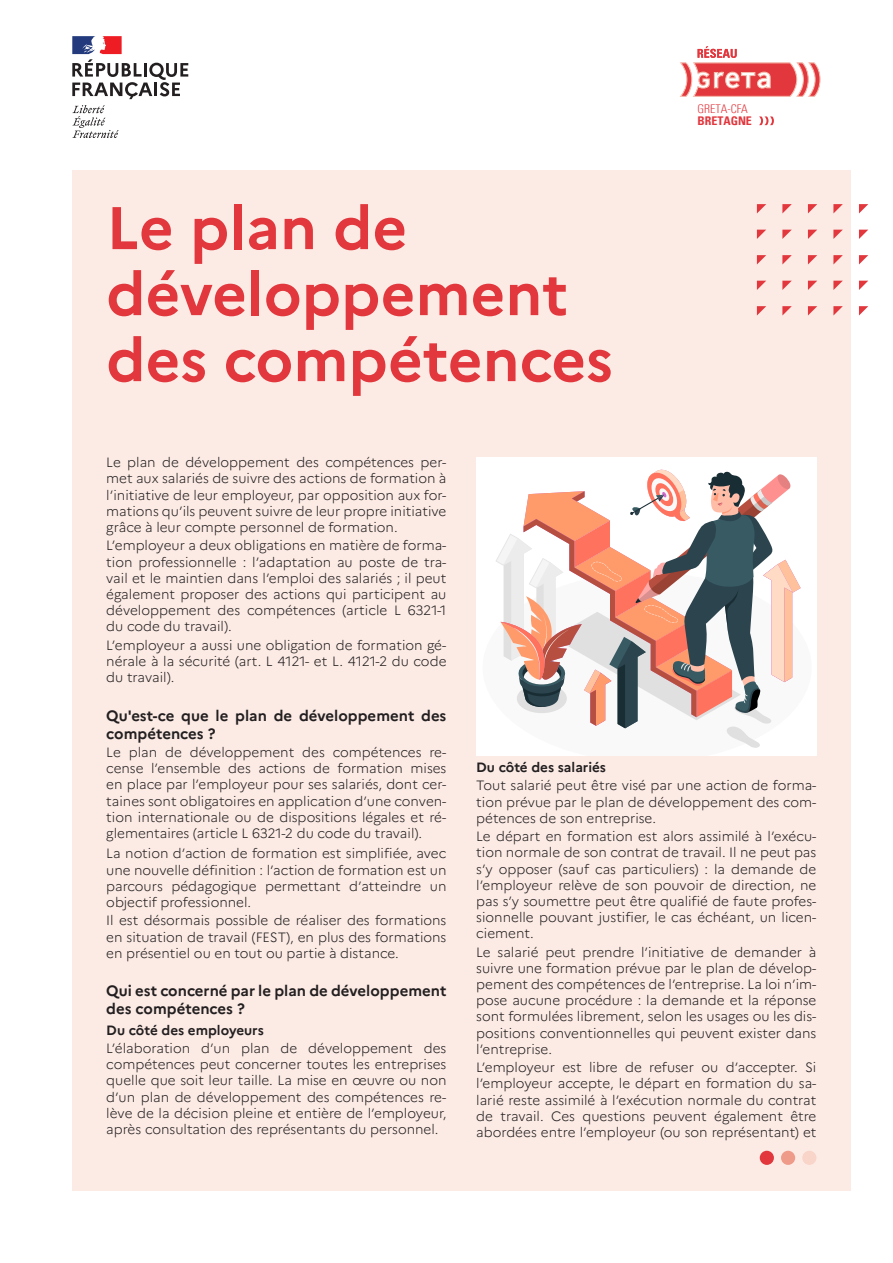
<style>
.page{position:relative;width:893px;height:1263px;background:#fff}
.page>*{position:absolute;margin:0;border:0;box-sizing:border-box;transform-origin:0 0}
.t1{font:700 60px "Marianne";color:#e1373d}
.t2{font:700 15px/18px "Marianne";color:#231f20}
.t3{font:300 13.5px/16.2px "Marianne";color:#231f20;text-align:justify}
.t4{font:700 13.5px "Marianne";color:#231f20}
.t5{font:300 condensed 12px "Univers";color:#e1373d}
.t6{font:700 condensed 12px "Univers";color:#e1373d}
</style>
<div class="page">
<div style="left:72px;top:170px;width:778px;height:1021px;background:#fcebe5"></div>
<svg style="left:679px;top:46px;width:142px;height:51px"></svg>
<svg style="left:72px;top:105px;width:47px;height:33px"></svg>
<svg style="left:72px;top:36px;width:116px;height:63px"></svg>
<svg style="left:759px;top:116px;width:15px;height:9px"></svg>
<div style="left:476px;top:457px;width:340px;height:299px;background:#fff"></div>
<svg style="left:496px;top:469px;width:305px;height:279px"></svg>
<svg style="left:757px;top:204px;width:9px;height:9px"></svg>
<svg style="left:782px;top:204px;width:10px;height:9px"></svg>
<svg style="left:808px;top:204px;width:9px;height:9px"></svg>
<svg style="left:833px;top:204px;width:10px;height:9px"></svg>
<svg style="left:859px;top:204px;width:9px;height:9px"></svg>
<svg style="left:757px;top:230px;width:9px;height:9px"></svg>
<svg style="left:782px;top:230px;width:10px;height:9px"></svg>
<svg style="left:808px;top:230px;width:9px;height:9px"></svg>
<svg style="left:833px;top:230px;width:10px;height:9px"></svg>
<svg style="left:859px;top:230px;width:9px;height:9px"></svg>
<svg style="left:757px;top:255px;width:9px;height:9px"></svg>
<svg style="left:782px;top:255px;width:10px;height:9px"></svg>
<svg style="left:808px;top:255px;width:9px;height:9px"></svg>
<svg style="left:833px;top:255px;width:10px;height:9px"></svg>
<svg style="left:859px;top:255px;width:9px;height:9px"></svg>
<svg style="left:757px;top:281px;width:9px;height:9px"></svg>
<svg style="left:782px;top:281px;width:10px;height:9px"></svg>
<svg style="left:808px;top:281px;width:9px;height:9px"></svg>
<svg style="left:833px;top:281px;width:10px;height:9px"></svg>
<svg style="left:859px;top:281px;width:9px;height:9px"></svg>
<svg style="left:757px;top:306px;width:9px;height:9px"></svg>
<svg style="left:782px;top:306px;width:10px;height:9px"></svg>
<svg style="left:808px;top:306px;width:9px;height:9px"></svg>
<svg style="left:833px;top:306px;width:10px;height:9px"></svg>
<svg style="left:859px;top:306px;width:9px;height:9px"></svg>
<div style="left:760px;top:1151px;width:14px;height:14px;background:#e1373d;border-radius:50%"></div>
<div style="left:781px;top:1151px;width:14px;height:14px;background:#ef9b8a;border-radius:50%"></div>
<div style="left:802px;top:1151px;width:14px;height:14px;background:#f9d4c8;border-radius:50%"></div>
<p class="t1" style="left:106px;top:191px;width:302px">Le plan de</p>
<p class="t1" style="left:106px;top:257px;width:463px">développement</p>
<p class="t1" style="left:106px;top:323px;width:508px">des compétences</p>
<p class="t5" style="left:697px;top:101px;width:52px">GRETA-CFA</p>
<p class="t6" style="left:697px;top:113px;width:56px">BRETAGNE</p>
<p class="t3" style="left:106px;top:454px;width:342px">Le plan de développement des compétences per&shy;met aux salariés de suivre des actions de formation à l’initiative de leur employeur, par opposition aux for&shy;mations qu’ils peuvent suivre de leur propre initiative grâce à leur compte personnel de formation.</p>
<p class="t3" style="left:106px;top:537px;width:342px">L’employeur a deux obligations en matière de forma&shy;tion professionnelle : l’adaptation au poste de tra&shy;vail et le maintien dans l’emploi des salariés ; il peut également proposer des actions qui participent au développement des compétences (article L 6321-1 du code du travail).</p>
<p class="t3" style="left:106px;top:637px;width:342px">L’employeur a aussi une obligation de formation gé&shy;nérale à la sécurité (art. L 4121- et L. 4121-2 du code du travail).</p>
<p class="t2" style="left:106px;top:706px;width:342px">Qu'est-ce que le plan de développement des compétences ?</p>
<p class="t3" style="left:106px;top:744px;width:342px">Le plan de développement des compétences re&shy;cense l’ensemble des actions de formation mises en place par l’employeur pour ses salariés, dont cer&shy;taines sont obligatoires en application d’une conven&shy;tion internationale ou de dispositions légales et ré&shy;glementaires (article L 6321-2 du code du travail).</p>
<p class="t3" style="left:106px;top:845px;width:342px">La notion d’action de formation est simplifiée, avec une nouvelle définition : l’action de formation est un parcours pédagogique permettant d’atteindre un objectif professionnel.</p>
<p class="t3" style="left:106px;top:912px;width:342px">Il est désormais possible de réaliser des formations en situation de travail (FEST), en plus des formations en présentiel ou en tout ou partie à distance.</p>
<p class="t2" style="left:106px;top:982px;width:342px">Qui est concerné par le plan de développement des compétences ?</p>
<p class="t4" style="left:106px;top:1021px;width:159px">Du côté des employeurs</p>
<p class="t3" style="left:106px;top:1040px;width:342px">L’élaboration d’un plan de développement des compétences peut concerner toutes les entreprises quelle que soit leur taille. La mise en œuvre ou non d’un plan de développement des compétences re&shy;lève de la décision pleine et entière de l’employeur, après consultation des représentants du personnel.</p>
<p class="t4" style="left:476px;top:759px;width:131px">Du côté des salariés</p>
<p class="t3" style="left:476px;top:777px;width:342px">Tout salarié peut être visé par une action de forma&shy;tion prévue par le plan de développement des com&shy;pétences de son entreprise.</p>
<p class="t3" style="left:476px;top:828px;width:342px">Le départ en formation est alors assimilé à l’exécu&shy;tion normale de son contrat de travail. Il ne peut pas s’y opposer (sauf cas particuliers) : la demande de l’employeur relève de son pouvoir de direction, ne pas s’y soumettre peut être qualifié de faute profes&shy;sionnelle pouvant justifier, le cas échéant, un licen&shy;ciement.</p>
<p class="t3" style="left:476px;top:944px;width:342px">Le salarié peut prendre l’initiative de demander à suivre une formation prévue par le plan de dévelop&shy;pement des compétences de l’entreprise. La loi n’im&shy;pose aucune procédure : la demande et la réponse sont formulées librement, selon les usages ou les dis&shy;positions conventionnelles qui peuvent exister dans l’entreprise.</p>
<p class="t3" style="left:476px;top:1059px;width:342px">L’employeur est libre de refuser ou d’accepter. Si l’employeur accepte, le départ en formation du sa&shy;larié reste assimilé à l’exécution normale du contrat de travail. Ces questions peuvent également être abordées entre l’employeur (ou son représentant) et</p>
</div>
